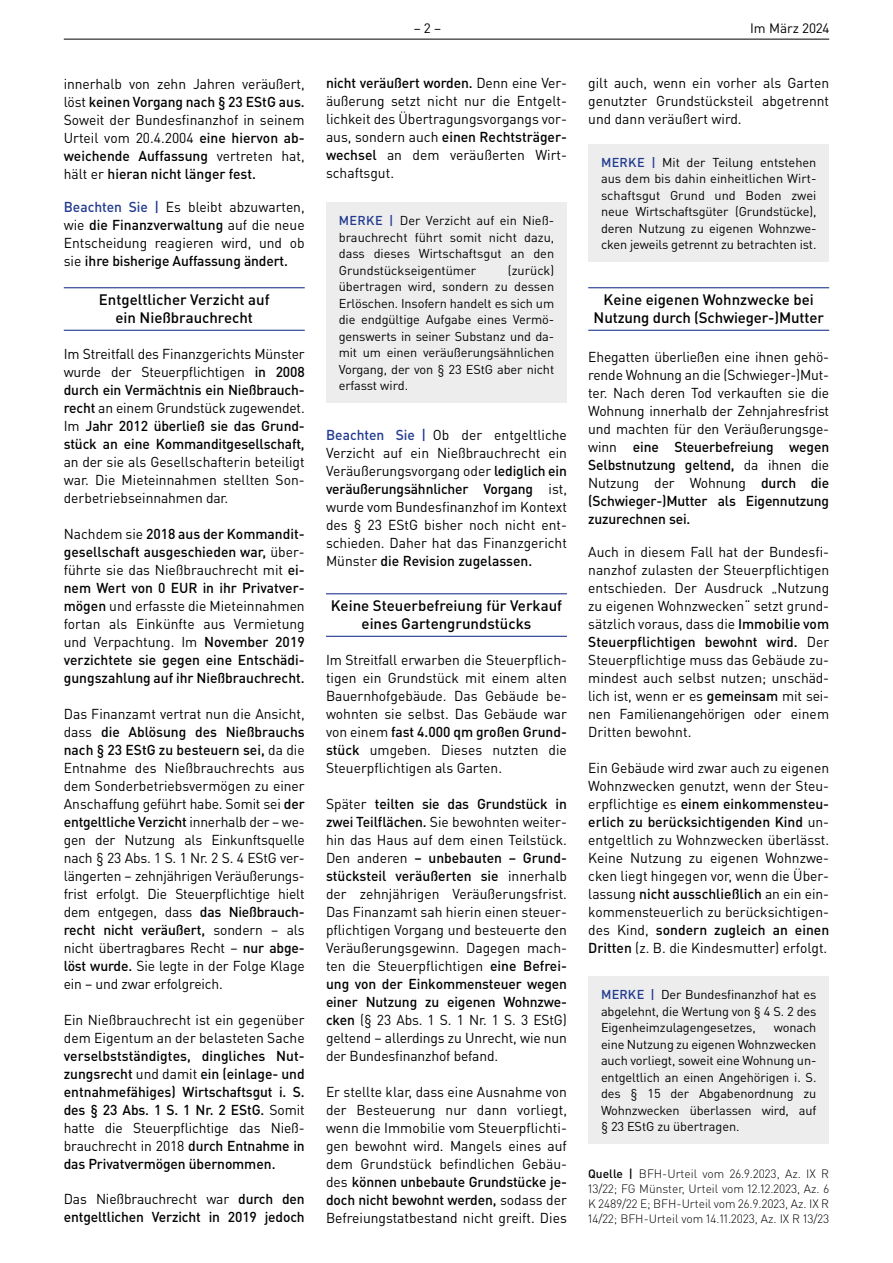
<style>
.page{position:relative;width:893px;height:1263px;background:#fff}
.page>*{position:absolute;margin:0;border:0;box-sizing:border-box;transform-origin:0 0}
.t1{font:500 15px/18px "DIN Pro";color:#000;text-align:center}
.t2{font:14.25px/18px "DIN Pro";color:#000;text-align:justify}
.t3{font:500 14.25px/18px "DIN Pro";letter-spacing:-.01em;color:#000;text-align:justify}
.t4{font:13.5px "DIN Pro";color:#000}
.t5{font:12.75px/16.5px "DIN Pro";letter-spacing:-.01em;color:#000;text-align:justify}
.t6{font:300 12px/15px "DIN Pro";color:#000;text-align:justify}
.s1{font-weight:500}
.s2{font-weight:500;color:#213a8f}
.s3{font-weight:400}
</style>
<div class="page">
<hr style="left:64px;top:39px;width:765px;height:1px;background:#000">
<hr style="left:64px;top:287px;width:241px;height:1px;background:#213a8f">
<hr style="left:64px;top:330px;width:241px;height:1px;background:#213a8f">
<hr style="left:326px;top:593px;width:241px;height:1px;background:#213a8f">
<hr style="left:326px;top:636px;width:241px;height:1px;background:#213a8f">
<div style="left:326px;top:203px;width:241px;height:200px;background:#ededed"></div>
<hr style="left:588px;top:287px;width:241px;height:1px;background:#213a8f">
<hr style="left:588px;top:330px;width:241px;height:1px;background:#213a8f">
<div style="left:588px;top:144px;width:241px;height:118px;background:#ededed"></div>
<div style="left:588px;top:977px;width:241px;height:167px;background:#ededed"></div>
<p class="t2" style="left:64px;top:74px;width:242px">innerhalb von zehn Jahren veräußert, löst <span class="s1">keinen Vorgang nach § 23 EStG aus.<br></span>Soweit der Bundesfinanzhof in seinem Urteil vom 20.4.2004 <span class="s1">eine hiervon ab&shy;weichende Auffassung</span> vertreten hat, hält er <span class="s1">hieran nicht länger fest.</span></p>
<p class="t2" style="left:64px;top:198px;width:242px"><span class="s2">Beachten Sie |</span> Es bleibt abzuwarten, wie <span class="s1">die Finanzverwaltung</span> auf die neue Entscheidung reagieren wird, und ob sie <span class="s1">ihre bisherige Auffassung ändert.</span></p>
<p class="t1" style="left:99px;top:290px;width:172px">Entgeltlicher Verzicht auf ein Nießbrauchrecht</p>
<p class="t3" style="left:64px;top:345px;width:242px"><span class="s3">Im Streitfall des Finanzgerichts Münster wurde der Steuerpflichtigen</span> in 2008 durch ein Vermächtnis ein Nießbrauch&shy;recht <span class="s3">an einem Grundstück zugewendet.<br>Im</span> Jahr 2012 überließ sie das Grund&shy;stück an eine Kommanditgesellschaft,</p>
<p class="t2" style="left:64px;top:453px;width:242px">an der sie als Gesellschafterin beteiligt war. Die Mieteinnahmen stellten Son&shy;derbetriebseinnahmen dar.</p>
<p class="t3" style="left:64px;top:525px;width:242px"><span class="s3">Nachdem sie</span> 2018 aus der Kommandit&shy;gesellschaft ausgeschieden war, <span class="s3">über&shy;führte sie das Nießbrauchrecht mit</span> ei&shy;nem Wert von 0 EUR in ihr Privatver&shy;mögen <span class="s3">und erfasste die Mieteinnahmen fortan als Einkünfte aus Vermietung und Verpachtung. Im</span> November 2019 verzichtete sie gegen eine Entschädi&shy;gungszahlung auf ihr Nießbrauchrecht.</p>
<p class="t2" style="left:64px;top:705px;width:242px">Das Finanzamt vertrat nun die Ansicht, dass <span class="s1">die Ablösung des Nießbrauchs nach § 23 EStG zu besteuern sei,</span> da die Entnahme des Nießbrauchrechts aus dem Sonderbetriebsvermögen zu einer Anschaffung geführt habe. Somit sei <span class="s1">der entgeltliche Verzicht</span> innerhalb der – we&shy;gen der Nutzung als Einkunftsquelle nach § 23 Abs. 1 S. 1 Nr. 2 S. 4 EStG ver&shy;längerten – zehnjährigen Veräußerungs&shy;frist erfolgt. Die Steuerpflichtige hielt dem entgegen, dass <span class="s1">das Nießbrauch&shy;recht nicht veräußert,</span> sondern – als nicht übertragbares Recht – <span class="s1">nur abge&shy;löst wurde.</span> Sie legte in der Folge Klage ein – und zwar erfolgreich.</p>
<p class="t2" style="left:64px;top:1011px;width:242px">Ein Nießbrauchrecht ist ein gegenüber dem Eigentum an der belasteten Sache</p>
<p class="t3" style="left:64px;top:1047px;width:242px">verselbstständigtes, dingliches Nut&shy;zungsrecht <span class="s3">und damit</span> ein (einlage- und entnahmefähiges) Wirtschaftsgut i. S. des § 23 Abs. 1 S. 1 Nr. 2 EStG. <span class="s3">Somit hatte die Steuerpflichtige das Nieß&shy;brauchrecht in 2018</span> durch Entnahme in das Privatvermögen übernommen.</p>
<p class="t3" style="left:64px;top:1189px;width:242px"><span class="s3">Das Nießbrauchrecht war</span> durch den entgeltlichen Verzicht in 2019 jedoch</p>
<p class="t4" style="left:414px;top:19px;width:29px">– 2 –</p>
<p class="t4" style="left:750px;top:19px;width:81px">Im März 2024</p>
<p class="t2" style="left:326px;top:73px;width:242px"><span class="s1">nicht veräußert worden.</span> Denn eine Ver&shy;äußerung setzt nicht nur die Entgelt&shy;lichkeit des Übertragungsvorgangs vor&shy;aus, sondern auch <span class="s1">einen Rechtsträger&shy;wechsel</span> an dem veräußerten Wirt&shy;schaftsgut.</p>
<p class="t5" style="left:339px;top:212px;width:217px"><span class="s2">MERKE |</span> Der Verzicht auf ein Nieß&shy;brauchrecht führt somit nicht dazu, dass dieses Wirtschaftsgut an den Grundstückseigentümer</p>
<p class="t5" style="left:339px;top:261px;width:217px;text-indent:169px">(zurück) übertragen wird, sondern zu dessen Erlöschen. Insofern handelt es sich um die endgültige Aufgabe eines Vermö&shy;genswerts in seiner Substanz und da&shy;mit um einen veräußerungsähnlichen Vorgang, der von § 23 EStG aber nicht erfasst wird.</p>
<p class="t2" style="left:326px;top:426px;width:242px"><span class="s2">Beachten Sie |</span> Ob der entgeltliche Verzicht auf ein Nießbrauchrecht ein Veräußerungsvorgang oder <span class="s1">lediglich ein veräußerungsähnlicher Vorgang</span> ist, wurde vom Bundesfinanzhof im Kontext des § 23 EStG bisher noch nicht ent&shy;schieden. Daher hat das Finanzgericht Münster <span class="s1">die Revision zugelassen.</span></p>
<p class="t1" style="left:331px;top:596px;width:233px">Keine Steuerbefreiung für Verkauf eines Gartengrundstücks</p>
<p class="t2" style="left:326px;top:651px;width:242px">Im Streitfall erwarben die Steuerpflich&shy;tigen ein Grundstück mit einem alten Bauernhofgebäude. Das Gebäude be&shy;wohnten sie selbst. Das Gebäude war von einem <span class="s1">fast 4.000 qm großen Grund&shy;stück</span> umgeben. Dieses nutzten die Steuerpflichtigen als Garten.</p>
<p class="t2" style="left:326px;top:795px;width:242px">Später <span class="s1">teilten sie das Grundstück in zwei Teilflächen.</span> Sie bewohnten weiter&shy;hin das Haus auf dem einen Teilstück.<br>Den anderen <span class="s1">– unbebauten – Grund&shy;stücksteil veräußerten sie</span> innerhalb der zehnjährigen Veräußerungsfrist.<br>Das Finanzamt sah hierin einen steuer&shy;pflichtigen Vorgang und besteuerte den Veräußerungsgewinn. Dagegen mach&shy;ten die Steuerpflichtigen <span class="s1">eine Befrei&shy;ung von der Einkommensteuer wegen einer Nutzung zu eigenen Wohnzwe&shy;cken</span> (§ 23 Abs. 1 S. 1 Nr. 1 S. 3 EStG) geltend – allerdings zu Unrecht, wie nun der Bundesfinanzhof befand.</p>
<p class="t2" style="left:326px;top:1083px;width:242px">Er stellte klar, dass eine Ausnahme von der Besteuerung nur dann vorliegt, wenn die Immobilie vom Steuerpflichti&shy;gen bewohnt wird. Mangels eines auf dem Grundstück befindlichen Gebäu&shy;des <span class="s1">können unbebaute Grundstücke je&shy;doch nicht bewohnt werden,</span> sodass der Befreiungstatbestand nicht greift. Dies</p>
<p class="t2" style="left:588px;top:73px;width:242px">gilt auch, wenn ein vorher als Garten genutzter Grundstücksteil abgetrennt und dann veräußert wird.</p>
<p class="t5" style="left:601px;top:153px;width:217px"><span class="s2">MERKE |</span> Mit der Teilung entstehen aus dem bis dahin einheitlichen Wirt&shy;schaftsgut Grund und Boden zwei neue Wirtschaftsgüter (Grundstücke), deren Nutzung zu eigenen Wohnzwe&shy;cken jeweils getrennt zu betrachten ist.</p>
<p class="t1" style="left:593px;top:290px;width:232px">Keine eigenen Wohnzwecke bei<br>Nutzung durch (Schwieger-)Mutter</p>
<p class="t2" style="left:588px;top:348px;width:242px">Ehegatten überließen eine ihnen gehö&shy;rende Wohnung an die (Schwieger-)Mut&shy;ter. Nach deren Tod verkauften sie die Wohnung innerhalb der Zehnjahresfrist und machten für den Veräußerungsge&shy;winn <span class="s1">eine Steuerbefreiung wegen Selbstnutzung geltend,</span> da ihnen die Nutzung der Wohnung <span class="s1">durch die (Schwieger-)Mutter als Eigennutzung zuzurechnen sei.</span></p>
<p class="t2" style="left:588px;top:543px;width:242px">Auch in diesem Fall hat der Bundesfi&shy;nanzhof zulasten der Steuerpflichtigen entschieden. Der Ausdruck „Nutzung zu eigenen Wohnzwecken“ setzt grund&shy;sätzlich voraus, dass die <span class="s1">Immobilie vom Steuerpflichtigen bewohnt wird.</span> Der Steuerpflichtige muss das Gebäude zu&shy;mindest auch selbst nutzen; unschäd&shy;lich ist, wenn er es <span class="s1">gemeinsam</span> mit sei&shy;nen Familienangehörigen oder einem Dritten bewohnt.</p>
<p class="t2" style="left:588px;top:759px;width:242px">Ein Gebäude wird zwar auch zu eigenen Wohnzwecken genutzt, wenn der Steu&shy;erpflichtige es <span class="s1">einem einkommensteu&shy;erlich zu berücksichtigenden Kind</span> un&shy;entgeltlich zu Wohnzwecken überlässt.<br>Keine Nutzung zu eigenen Wohnzwe&shy;cken liegt hingegen vor, wenn die Über&shy;lassung <span class="s1">nicht ausschließlich</span> an ein ein&shy;kommensteuerlich zu berücksichtigen&shy;des Kind, <span class="s1">sondern zugleich an einen Dritten</span> (z. B. die Kindesmutter) erfolgt.</p>
<p class="t5" style="left:601px;top:986px;width:217px"><span class="s2">MERKE |</span> Der Bundesfinanzhof hat es abgelehnt, die Wertung von § 4 S. 2 des Eigenheimzulagengesetzes,</p>
<p class="t5" style="left:601px;top:1019px;width:217px;text-indent:173px">wonach eine Nutzung zu eigenen Wohnzwecken auch vorliegt, soweit eine Wohnung un&shy;entgeltlich an einen Angehörigen i. S. des § 15 der Abgabenordnung zu Wohnzwecken überlassen wird, auf § 23 EStG zu übertragen.</p>
<p class="t6" style="left:588px;top:1165px;width:242px"><span class="s1">Quelle |</span> BFH-Urteil vom 26.9.2023, Az. IX R 13/22; FG Münster, Urteil vom 12.12.2023, Az. 6<br>K 2489/22 E; BFH-Urteil vom 26.9.2023, Az. IX R 14/22; BFH-Urteil vom 14.11.2023, Az. IX R 13/23</p>
</div>
